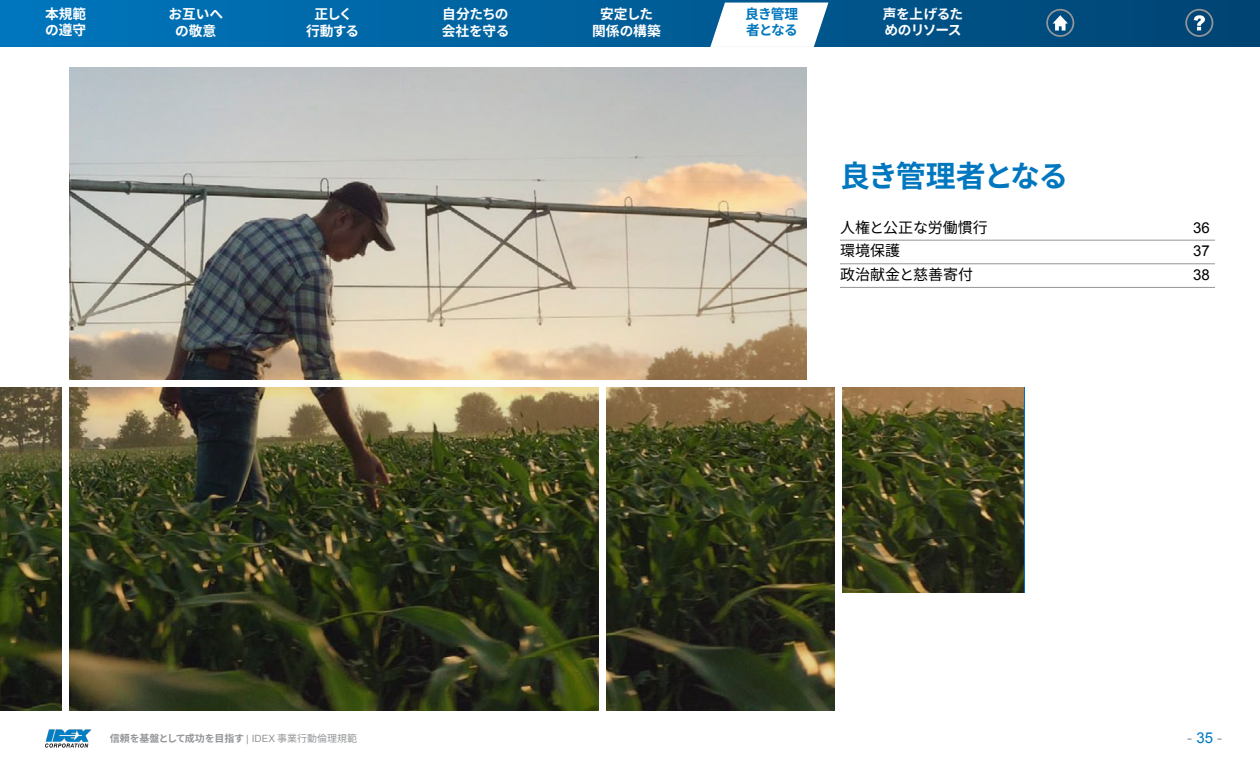
<style>
.page{position:relative;width:1260px;height:765px;background:#fff}
.page>*{position:absolute;margin:0;border:0;box-sizing:border-box;transform-origin:0 0}
.t1{font:700 30px "Source Han Sans JP";letter-spacing:-.06em;color:#0077be}
.t2{font:15px "Source Han Sans JP";color:#000}
.t3{font:15px "Arial";color:#000}
.t4{font:15px "Arial";color:#939598}
.t5{font:700 13.75px/16.5px "Source Han Sans JP";letter-spacing:-.015em;color:#fff;text-align:center}
.t6{font:700 13.75px/16.5px "Source Han Sans JP";letter-spacing:-.065em;color:#fff}
.t7{font:700 13.75px/16.5px "Source Han Sans JP";letter-spacing:-.06em;color:#0077be}
.t8{font:700 10px "Source Han Sans JP";letter-spacing:-.03em;color:#939598}
.s1{font-family:"Arial";font-weight:400}
.s2{font-weight:400}
.s3{color:#0077be}
</style>
<div class="page">
<svg style="left:0;top:0;width:1260px;height:46px;background:#005e99"></svg>
<img style="left:45px;top:729px;width:47px;height:19px">
<svg style="left:710px;top:3px;width:118px;height:44px"></svg>
<svg style="left:1046px;top:9px;width:28px;height:28px"></svg>
<svg style="left:1185px;top:9px;width:28px;height:28px"></svg>
<img style="left:0;top:68px;width:1025px;height:642px">
<div style="left:807px;top:57px;width:226px;height:326px;background:#fff"></div>
<div style="left:62px;top:52px;width:7px;height:663px;background:#fff"></div>
<div style="left:600px;top:384px;width:6px;height:331px;background:#fff"></div>
<div style="left:835px;top:384px;width:6px;height:331px;background:#fff"></div>
<div style="left:0;top:380px;width:1246px;height:6px;background:#fff"></div>
<div style="left:0;top:57px;width:66px;height:326px;background:#fff"></div>
<div style="left:835px;top:593px;width:226px;height:137px;background:#fff"></div>
<hr style="left:840px;top:240px;width:375px;height:1px;background:#939598">
<hr style="left:840px;top:264px;width:375px;height:1px;background:#939598">
<hr style="left:840px;top:287px;width:375px;height:1px;background:#939598">
<p class="t5" style="left:45px;top:6px;width:43px;text-align:left">本規範の遵守</p>
<p class="t5" style="left:169px;top:6px;width:56px">お互いへの敬意</p>
<p class="t5" style="left:442px;top:6px;width:69px;text-align:left">自分たちの会社を守る</p>
<p class="t5" style="left:592px;top:6px;width:70px">安定した関係の構築</p>
<p class="t7" style="left:745px;top:6px;width:55px">良き管理者となる</p>
<p class="t5" style="left:306px;top:6px;width:55px">正しく行動する</p>
<p class="t6" style="left:883px;top:6px;width:82px">声を上げるためのリソース</p>
<h1 class="t1" style="left:840px;top:159px;width:230px">良き管理者となる</h1>
<p class="t2" style="left:840px;top:219px;width:149px">人権と公正な労働慣行</p>
<p class="t3" style="left:1193px;top:217px;width:18px">36</p>
<p class="t2" style="left:840px;top:242px;width:61px">環境保護</p>
<p class="t3" style="left:1193px;top:241px;width:18px">37</p>
<p class="t2" style="left:840px;top:266px;width:135px">政治献金と慈善寄付</p>
<p class="t3" style="left:1193px;top:265px;width:18px">38</p>
<p class="t8" style="left:110px;top:733px;width:249px">信頼を基盤として成功を目指す <span class="s1">| IDEX</span> <span class="s2">事業行動倫理規範</span></p>
<p class="t4" style="left:1187px;top:728px;width:37px">- <span class="s3">35</span> -</p>
</div>
